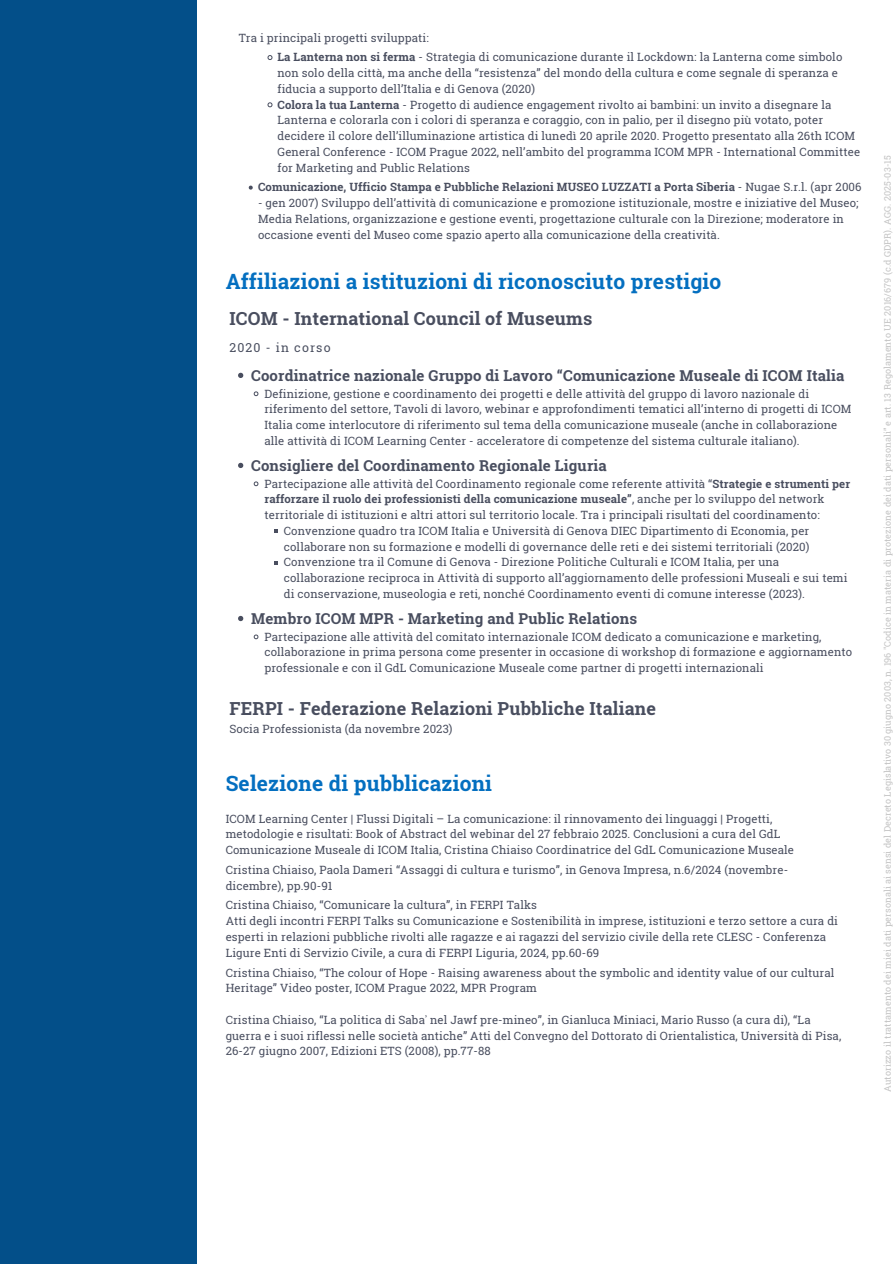
<style>
.page{position:relative;width:894px;height:1264px;background:#fff}
.page>*{position:absolute;margin:0;border:0;box-sizing:border-box;transform-origin:0 0}
.t1{font:700 21px "Roboto Slab";letter-spacing:.01em;color:#046fc0}
.t2{font:700 18px "Roboto Slab";letter-spacing:.01em;color:#494e5f}
.t3{font:700 15px "Roboto Slab";letter-spacing:.01em;color:#494e5f}
.t4{font:12.3px "Roboto Slab";letter-spacing:.09em;color:#494e5f}
.t5{font:11.4px/15.8px "Roboto Slab";letter-spacing:.01em;color:#494e5f}
.t6{font:700 11.4px "Roboto Slab";letter-spacing:.01em;color:#494e5f}
.t7{font:9px "Roboto Slab";letter-spacing:.01em;color:#c3c3c3}
.s1{font-weight:700}
.s2{font-weight:400}
.s3{font-family:"Noto Sans"}
</style>
<div class="page">
<div style="left:0;top:0;width:196px;height:1263px;background:#034f89"></div>
<svg style="left:268px;top:55px;width:4px;height:5px"></svg>
<svg style="left:268px;top:103px;width:4px;height:4px"></svg>
<svg style="left:249px;top:186px;width:4px;height:4px"></svg>
<svg style="left:238px;top:373px;width:5px;height:5px"></svg>
<svg style="left:254px;top:391px;width:4px;height:5px"></svg>
<svg style="left:238px;top:463px;width:5px;height:5px"></svg>
<svg style="left:254px;top:481px;width:4px;height:5px"></svg>
<svg style="left:274px;top:529px;width:3px;height:4px"></svg>
<svg style="left:238px;top:616px;width:5px;height:5px"></svg>
<svg style="left:254px;top:634px;width:4px;height:5px"></svg>
<p class="t5" style="left:239px;top:29px;width:191px">Tra i principali progetti sviluppati:</p>
<h5 class="t5" style="left:277px;top:49px;width:566px"><span class="s1">La Lanterna non si ferma</span> - Strategia di comunicazione durante il Lockdown: la Lanterna come simbolo non solo della città, ma anche della “resistenza” del mondo della cultura e come segnale di speranza e fiducia a supporto dell’Italia e di Genova (2020)</h5>
<p class="t5" style="left:277px;top:96px;width:584px"><span class="s1">Colora la tua Lanterna</span> - Progetto di audience engagement rivolto ai bambini: un invito a disegnare la Lanterna e colorarla con i colori di speranza e coraggio, con in palio, per il disegno più votato, poter decidere il colore dell’illuminazione artistica di lunedì 20 aprile 2020. Progetto presentato alla 26th ICOM General Conference - ICOM Prague 2022, nell’ambito del programma ICOM MPR - International Committee for Marketing and Public Relations</p>
<p class="t6" style="left:258px;top:179px;width:604px">Comunicazione, Ufficio Stampa e Pubbliche Relazioni MUSEO LUZZATI a Porta Siberia <span class="s2">- Nugae S.r.l. (apr 2006</span></p>
<p class="t5" style="left:258px;top:195px;width:602px">- gen 2007) Sviluppo dell’attività di comunicazione e promozione istituzionale, mostre e iniziative del Museo;<br>Media Relations, organizzazione e gestione eventi, progettazione culturale con la Direzione; moderatore in occasione eventi del Museo come spazio aperto alla comunicazione della creatività.</p>
<h1 class="t1" style="left:225px;top:267px;width:497px">Affiliazioni a istituzioni di riconosciuto prestigio</h1>
<h2 class="t2" style="left:229px;top:306px;width:364px">ICOM - International Council of Museums</h2>
<p class="t4" style="left:229px;top:339px;width:103px">2020 - in corso</p>
<h5 class="t3" style="left:251px;top:365px;width:594px">Coordinatrice nazionale Gruppo di Lavoro “Comunicazione Museale di ICOM Italia</h5>
<p class="t5" style="left:264px;top:385px;width:588px">Definizione, gestione e coordinamento dei progetti e delle attività del gruppo di lavoro nazionale di riferimento del settore, Tavoli di lavoro, webinar e approfondimenti tematici all’interno di progetti di ICOM Italia come interlocutore di riferimento sul tema della comunicazione museale (anche in collaborazione alle attività di ICOM Learning Center - acceleratore di competenze del sistema culturale italiano).</p>
<p class="t3" style="left:251px;top:455px;width:357px">Consigliere del Coordinamento Regionale Liguria</p>
<p class="t5" style="left:264px;top:475px;width:587px">Partecipazione alle attività del Coordinamento regionale come referente attività “<span class="s1">Strategie e strumenti per rafforzare il ruolo dei professionisti della comunicazione museale”</span>, anche per lo sviluppo del network territoriale di istituzioni e altri attori sul territorio locale. Tra i principali risultati del coordinamento:</p>
<p class="t5" style="left:284px;top:522px;width:527px">Convenzione quadro tra ICOM Italia e Università di Genova DIEC Dipartimento di Economia, per collaborare non su formazione e modelli di governance delle reti e dei sistemi territoriali (2020)</p>
<p class="t5" style="left:284px;top:554px;width:565px">Convenzione tra il Comune di Genova - Direzione Politiche Culturali e ICOM Italia, per una collaborazione reciproca in Attività di supporto all’aggiornamento delle professioni Museali e sui temi di conservazione, museologia e reti, nonché Coordinamento eventi di comune interesse (2023).</p>
<p class="t3" style="left:251px;top:608px;width:387px">Membro ICOM MPR - Marketing and Public Relations</p>
<p class="t5" style="left:264px;top:628px;width:589px">Partecipazione alle attività del comitato internazionale ICOM dedicato a comunicazione e marketing, collaborazione in prima persona come presenter in occasione di workshop di formazione e aggiornamento professionale e con il GdL Comunicazione Museale come partner di progetti internazionali</p>
<h3 class="t2" style="left:229px;top:696px;width:428px">FERPI - Federazione Relazioni Pubbliche Italiane</h3>
<h3 class="t5" style="left:229px;top:720px;width:224px">Socia Professionista (da novembre 2023)</h3>
<h1 class="t1" style="left:225px;top:769px;width:268px">Selezione di pubblicazioni</h1>
<h5 class="t5" style="left:225px;top:810px;width:569px">ICOM Learning Center | Flussi Digitali – La comunicazione: il rinnovamento dei linguaggi | Progetti, metodologie e risultati: Book of Abstract del webinar del 27 febbraio 2025. Conclusioni a cura del GdL<br>Comunicazione Museale di ICOM Italia, Cristina Chiaiso Coordinatrice del GdL Comunicazione Museale</h5>
<h5 class="t5" style="left:225px;top:861px;width:564px">Cristina Chiaiso, Paola Dameri “Assaggi di cultura e turismo”, in Genova Impresa, n.6/2024 (novembre&shy;dicembre), pp.90-91</h5>
<h5 class="t5" style="left:225px;top:897px;width:613px">Cristina Chiaiso, “Comunicare la cultura”, in FERPI Talks<br>Atti degli incontri FERPI Talks su Comunicazione e Sostenibilità in imprese, istituzioni e terzo settore a cura di esperti in relazioni pubbliche rivolti alle ragazze e ai ragazzi del servizio civile della rete CLESC - Conferenza Ligure Enti di Servizio Civile, a cura di FERPI Liguria, 2024, pp.60-69</h5>
<h5 class="t5" style="left:225px;top:964px;width:610px">Cristina Chiaiso, “The colour of Hope - Raising awareness about the symbolic and identity value of our cultural<br>Heritage” Video poster, ICOM Prague 2022, MPR Program</h5>
<h5 class="t5" style="left:225px;top:1011px;width:617px">Cristina Chiaiso, “La politica di Saba<span class="s3">ʾ</span> nel Jawf pre-mineo”, in Gianluca Miniaci, Mario Russo (a cura di), “La guerra e i suoi riflessi nelle società antiche” Atti del Convegno del Dottorato di Orientalistica, Università di Pisa,<br>26-27 giugno 2007, Edizioni ETS (2008), pp.77-88</h5>
<p class="t7" style="left:881px;top:1091px;width:938px;rotate:-90deg">Autorizzo il trattamento dei miei dati personali ai sensi del Decreto Legislativo 30 giugno 2003, n. 196 "Codice in materia di protezione dei dati personali” e art. 13 Regolamento UE 2016/679 (c.d GDPR). AGG. 2025-03-15</p>
</div>
